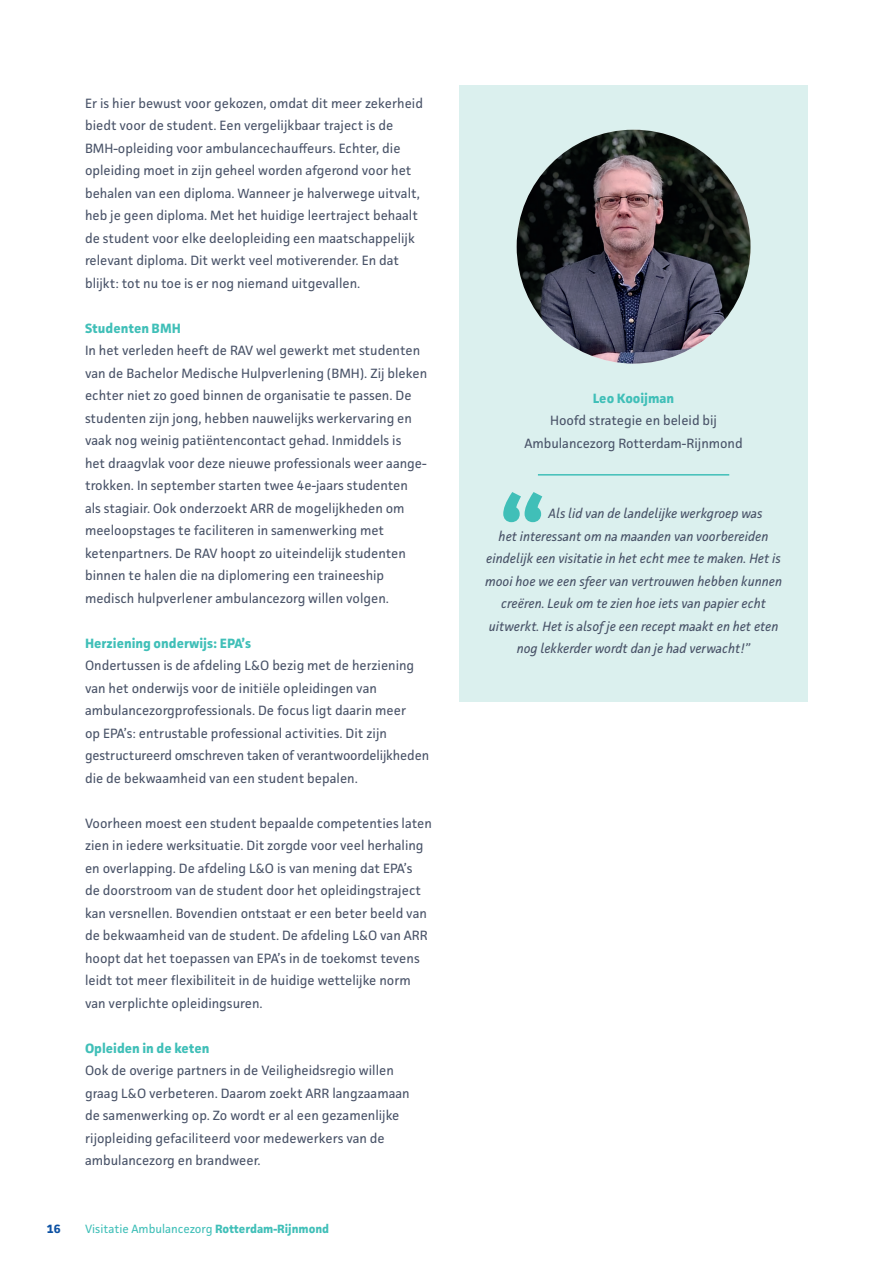
<style>
.page{position:relative;width:893px;height:1263px;background:#fff}
.page>*{position:absolute;margin:0;border:0;box-sizing:border-box;transform-origin:0 0}
.t1{font:700 90px "Facit";color:#40bfb8}
.t2{font:13.5px/22.5px "Facit";color:#495368}
.t3{font:italic 13.5px "Facit";color:#495368}
.t4{font:700 13.5px "Facit";color:#40bfb8}
.t5{font:12px "Facit";color:#40bfb8}
.t6{font:700 12px "Facit";color:#0c51a3}
.s1{font-weight:700}
</style>
<div class="page">
<div style="left:459px;top:85px;width:349px;height:617px;background:#dbf0ee"></div>
<img style="left:517px;top:130px;width:233px;height:234px;border-radius:117px">
<hr style="left:538px;top:474px;width:191px;height:2px;background:#40bfb8">
<p class="t2" style="left:85px;top:91px;width:339px">Er is hier bewust voor gekozen, omdat dit meer zekerheid biedt voor de student. Een vergelijkbaar traject is de BMH-opleiding voor ambulancechauffeurs. Echter, die opleiding moet in zijn geheel worden afgerond voor het behalen van een diploma. Wanneer je halverwege uitvalt, heb je geen diploma. Met het huidige leertraject behaalt de student voor elke deelopleiding een maatschappelijk relevant diploma. Dit werkt veel motiverender. En dat blijkt: tot nu toe is er nog niemand uitgevallen.</p>
<p class="t4" style="left:85px;top:319px;width:97px">Studenten BMH</p>
<p class="t2" style="left:85px;top:339px;width:344px">In het verleden heeft de RAV wel gewerkt met studenten van de Bachelor Medische Hulpverlening (BMH). Zij bleken echter niet zo goed binnen de organisatie te passen. De studenten zijn jong, hebben nauwelijks werkervaring en vaak nog weinig patiëntencontact gehad. Inmiddels is<br>het draagvlak voor deze nieuwe professionals weer aange--- trokken. In september starten twee 4e-jaars studenten als stagiair. Ook onderzoekt ARR de mogelijkheden om meeloopstages te faciliteren in samenwerking met ketenpartners. De RAV hoopt zo uiteindelijk studenten binnen te halen die na diplomering een traineeship medisch hulpverlener ambulancezorg willen volgen.</p>
<p class="t4" style="left:85px;top:635px;width:168px">Herziening onderwijs: EPA’s</p>
<p class="t2" style="left:85px;top:654px;width:346px">Ondertussen is de afdeling L&amp;O bezig met de herziening van het onderwijs voor de initiële opleidingen van ambulancezorgprofessionals. De focus ligt daarin meer<br>op EPA’s: entrustable professional activities. Dit zijn gestructureerd omschreven taken of verantwoordelijkheden die de bekwaamheid van een student bepalen.</p>
<p class="t2" style="left:85px;top:811px;width:348px">Voorheen moest een student bepaalde competenties laten zien in iedere werksituatie. Dit zorgde voor veel herhaling en overlapping. De afdeling L&amp;O is van mening dat EPA’s<br>de doorstroom van de student door het opleidingstraject kan versnellen. Bovendien ontstaat er een beter beeld van de bekwaamheid van de student. De afdeling L&amp;O van ARR hoopt dat het toepassen van EPA’s in de toekomst tevens leidt tot meer flexibiliteit in de huidige wettelijke norm van verplichte opleidingsuren.</p>
<p class="t4" style="left:85px;top:1039px;width:126px">Opleiden in de keten</p>
<p class="t2" style="left:85px;top:1059px;width:326px">Ook de overige partners in de Veiligheidsregio willen graag L&amp;O verbeteren. Daarom zoekt ARR langzaamaan de samenwerking op. Zo wordt er al een gezamenlijke rijopleiding gefaciliteerd voor medewerkers van de ambulancezorg en brandweer.</p>
<p class="t6" style="left:47px;top:1221px;width:15px">16</p>
<p class="t5" style="left:85px;top:1221px;width:246px">Visitatie Ambulancezorg <span class="s1">Rotterdam-Rijnmond</span></p>
<p class="t4" style="left:593px;top:390px;width:83px">Leo Kooijman</p>
<p class="t2" style="left:524px;top:409px;width:220px;text-align:center">Hoofd strategie en beleid bij<br>Ambulancezorg Rotterdam-Rijnmond</p>
<h1 class="t1" style="left:499px;top:475px;width:48px">“</h1>
<p class="t3" style="left:548px;top:505px;width:216px">Als lid van de landelijke werkgroep was</p>
<p class="t3" style="left:499px;top:528px;width:271px">het interessant om na maanden van voorbereiden</p>
<p class="t3" style="left:486px;top:550px;width:296px">eindelijk een visitatie in het echt mee te maken. Het is</p>
<p class="t3" style="left:485px;top:573px;width:298px">mooi hoe we een sfeer van vertrouwen hebben kunnen</p>
<p class="t3" style="left:501px;top:595px;width:266px">creëren. Leuk om te zien hoe iets van papier echt</p>
<p class="t3" style="left:489px;top:618px;width:291px">uitwerkt. Het is alsof je een recept maakt en het eten</p>
<p class="t3" style="left:517px;top:640px;width:235px">nog lekkerder wordt dan je had verwacht!”</p>
</div>
